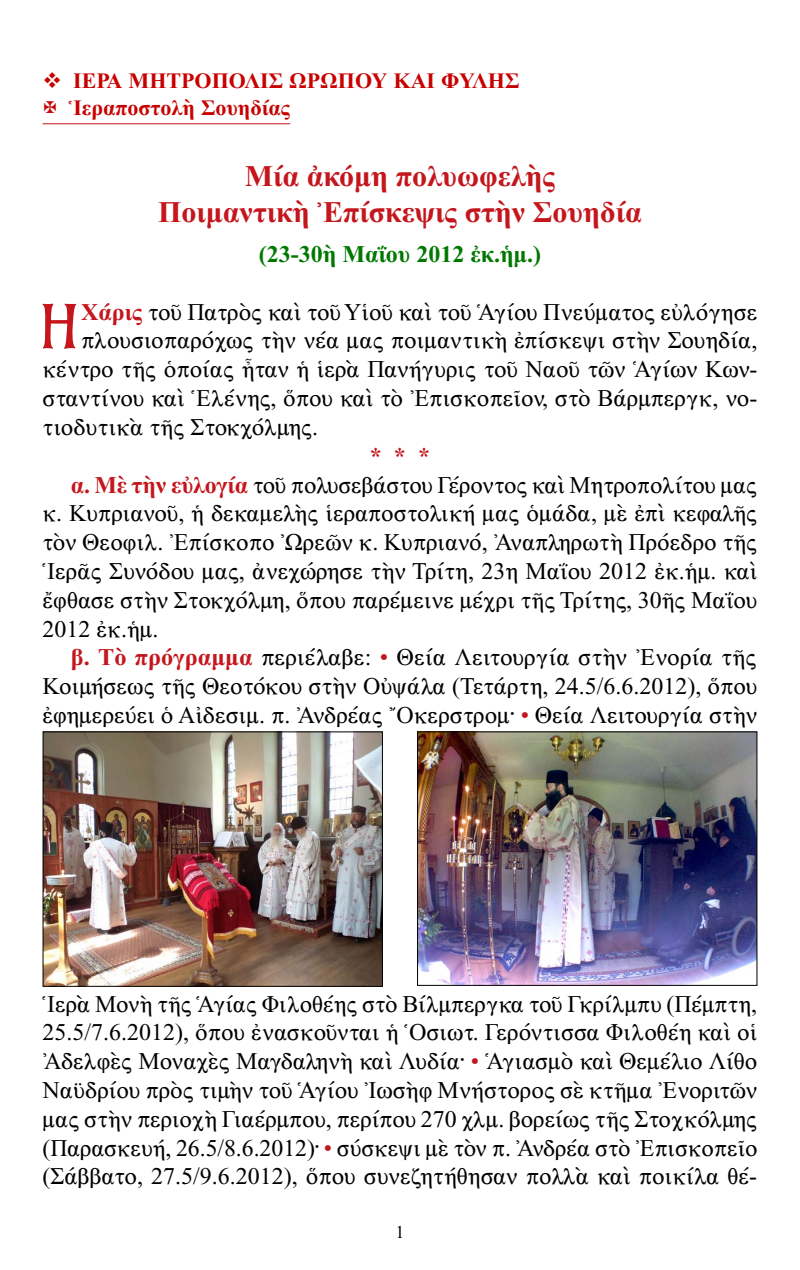
<style>
.page{position:relative;width:800px;height:1270px;background:#fff}
.page>*{position:absolute;margin:0;border:0;box-sizing:border-box;transform-origin:0 0}
.t1{font:67.2px "Icon Script Pro Test 1";color:#c4161c}
.t2{font:30px/36px "CTOS New Times Bold Test 1";color:#c4161c;text-align:center}
.t3{font:24px/28.8px "CTOS New Times Roman Test 1";color:#000;text-align:justify}
.t4{font:24px "CTOS New Times Bold Test 1";color:#007800}
.t5{font:24px "CTOS New Times Bold Test 1";color:#c4161c}
.t6{font:22px/26.4px "CTOS New Times Bold Test 1";color:#c80000}
.t7{font:18px "CTOS New Times Roman Test 1";color:#000}
.s1{font-family:"CTOS New Times Bold Test 1";color:#c4161c}
.s2{color:#c4161c}
</style>
<div class="page">
<img style="left:44px;top:733px;width:337px;height:252px">
<div style="left:42px;top:731px;width:341px;height:256px;border:1px solid #000"></div>
<img style="left:419px;top:733px;width:336px;height:251px">
<div style="left:417px;top:731px;width:340px;height:255px;border:1px solid #000"></div>
<svg style="left:42px;top:123px;width:249px;height:2px"></svg>
<p class="t6" style="left:69px;top:68px;width:449px;text-indent:-26px">❖ ιερα μητροπολισ ωρωπου και φυλησ<br>Ἱεραποστολὴ Σουηδίας</p>
<p class="t2" style="left:158px;top:158px;width:485px">Μία ἀκόμη πολυωφελὴς<br>Ποιμαντικὴ Ἐπίσκεψις στὴν Σουηδία</p>
<p class="t4" style="left:259px;top:241px;width:284px">(23-30ὴ Μαΐου 2012 ἐκ.ἡμ.)</p>
<h1 class="t1" style="left:42px;top:281px;width:40px">H</h1>
<p class="t3" style="left:81px;top:297px;width:677px"><span class="s1">Χάρις</span> τοῦ Πατρὸς καὶ τοῦ Υἱοῦ καὶ τοῦ Ἁγίου Πνεύματος εὐλόγησε</p>
<p class="t3" style="left:81px;top:326px;width:677px">πλουσιοπαρόχως τὴν νέα μας ποιμαντικὴ ἐπίσκεψι στὴν Σουηδία,</p>
<p class="t3" style="left:43px;top:355px;width:716px">κέντρο τῆς ὁποίας ἦταν ἡ ἱερὰ Πανήγυρις τοῦ Ναοῦ τῶν Ἁγίων Κων-</p>
<p class="t3" style="left:43px;top:384px;width:716px">σταντίνου καὶ Ἑλένης, ὅπου καὶ τὸ Ἐπισκοπεῖον, στὸ Βάρμπεργκ, νο-</p>
<p class="t3" style="left:43px;top:413px;width:277px">τιοδυτικὰ τῆς Στοκχόλμης.</p>
<p class="t5" style="left:370px;top:442px;width:61px">* * *</p>
<p class="t3" style="left:42px;top:470px;width:716px;text-indent:28px"><span class="s1">α. Μὲ τὴν εὐλογία</span> τοῦ πολυσεβάστου Γέροντος καὶ Μητροπολίτου μας κ. Κυπριανοῦ, ἡ δεκαμελὴς ἱεραποστολική μας ὁμάδα, μὲ ἐπὶ κεφαλῆς τὸν Θεοφιλ. Ἐπίσκοπο Ὠρεῶν κ. Κυπριανό, Ἀναπληρωτὴ Πρόεδρο τῆς Ἱερᾶς Συνόδου μας, ἀνεχώρησε τὴν Τρίτη, 23η Μαΐου 2012 ἐκ.ἡμ. καὶ ἔφθασε στὴν Στοκχόλμη, ὅπου παρέμεινε μέχρι τῆς Τρίτης, 30ῆς Μαΐου 2012 ἐκ.ἡμ.</p>
<p class="t3" style="left:42px;top:643px;width:716px;text-indent:28px"><span class="s1">β. Τὸ πρόγραμμα</span> περιέλαβε: <span class="s2">•</span> Θεία Λειτουργία στὴν Ἐνορία τῆς Κοιμήσεως τῆς Θεοτόκου στὴν Οὐψάλα (Τετάρτη, 24.5/6.6.2012), ὅπου ἐφημερεύει ὁ Αἰδεσιμ. π. Ἀνδρέας Ὄκερστρομ· <span class="s2">•</span> Θεία Λειτουργία στὴν</p>
<p class="t3" style="left:42px;top:989px;width:716px">Ἱερὰ Μονὴ τῆς Ἁγίας Φιλοθέης στὸ Βίλμπεργκα τοῦ Γκρίλμπυ (Πέμπτη, 25.5/7.6.2012), ὅπου ἐνασκοῦνται ἡ Ὁσιωτ. Γερόντισσα Φιλοθέη καὶ οἱ Ἀδελφὲς Μοναχὲς Μαγδαληνὴ καὶ Λυδία· <span class="s2">•</span> Ἁγιασμὸ καὶ Θεμέλιο Λίθο Ναϋδρίου πρὸς τιμὴν τοῦ Ἁγίου Ἰωσὴφ Μνήστορος σὲ κτῆμα Ἐνοριτῶν μας στὴν περιοχὴ Γιαέρμπου, περίπου 270 χλμ. βορείως τῆς Στοχκόλμης (Παρασκευή, 26.5/8.6.2012)· <span class="s2">•</span> σύσκεψι μὲ τὸν π. Ἀνδρέα στὸ Ἐπισκοπεῖο (Σάββατο, 27.5/9.6.2012), ὅπου συνεζητήθησαν πολλὰ καὶ ποικίλα θέ-</p>
<p class="t7" style="left:395px;top:1222px;width:10px">1</p>
</div>
